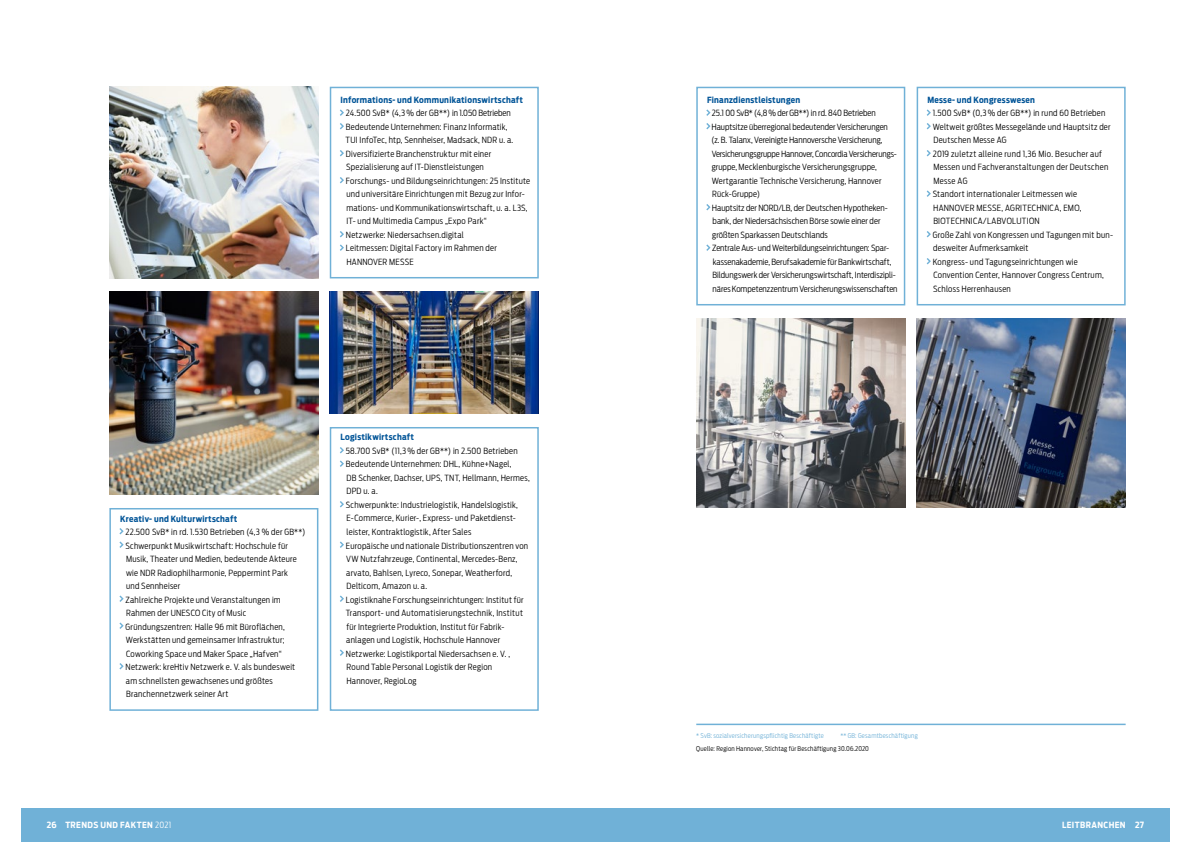
<style>
.page{position:relative;width:1191px;height:842px;background:#fff}
.page>*{position:absolute;margin:0;border:0;box-sizing:border-box;transform-origin:0 0}
.t1{font:300 8.5px/13.5px "Antenna Cond";letter-spacing:.03em;color:#000}
.t2{font:300 8.5px/13.5px "Antenna Cond";letter-spacing:.005em;color:#000}
.t3{font:700 8.5px "Antenna Cond";letter-spacing:.03em;color:#005497}
.t4{font:700 8.5px "Antenna Cond";letter-spacing:.045em;color:#fff}
.t5{font:300 6.5px "Antenna Cond";letter-spacing:.03em;color:#70b1d7}
.t6{font:300 6.5px "Antenna Cond";letter-spacing:.03em;color:#000}
.s1{font-weight:300}
</style>
<div class="page">
<div style="left:21px;top:808px;width:1148px;height:34px;background:#70b1d7"></div>
<svg style="left:706px;top:109px;width:4px;height:7px"></svg>
<svg style="left:706px;top:123px;width:4px;height:6px"></svg>
<svg style="left:706px;top:204px;width:4px;height:6px"></svg>
<svg style="left:706px;top:244px;width:4px;height:7px"></svg>
<div style="left:696px;top:87px;width:209px;height:218px;border:2px solid #70b1d7"></div>
<img style="left:916px;top:319px;width:209px;height:189px">
<svg style="left:926px;top:109px;width:5px;height:7px"></svg>
<svg style="left:926px;top:123px;width:5px;height:6px"></svg>
<svg style="left:926px;top:150px;width:5px;height:6px"></svg>
<svg style="left:926px;top:190px;width:5px;height:7px"></svg>
<svg style="left:926px;top:231px;width:5px;height:6px"></svg>
<svg style="left:926px;top:258px;width:5px;height:6px"></svg>
<div style="left:916px;top:87px;width:209px;height:218px;border:2px solid #70b1d7"></div>
<hr style="left:696px;top:724px;width:429px;height:1px;background:#70b1d7">
<img style="left:109px;top:87px;width:209px;height:191px">
<svg style="left:340px;top:109px;width:4px;height:7px"></svg>
<svg style="left:340px;top:123px;width:4px;height:6px"></svg>
<svg style="left:340px;top:150px;width:4px;height:6px"></svg>
<svg style="left:340px;top:177px;width:4px;height:6px"></svg>
<svg style="left:340px;top:231px;width:4px;height:6px"></svg>
<svg style="left:340px;top:244px;width:4px;height:7px"></svg>
<div style="left:330px;top:87px;width:209px;height:191px;border:2px solid #70b1d7"></div>
<svg style="left:119px;top:528px;width:5px;height:6px"></svg>
<svg style="left:119px;top:541px;width:5px;height:7px"></svg>
<svg style="left:119px;top:595px;width:5px;height:7px"></svg>
<svg style="left:119px;top:622px;width:5px;height:7px"></svg>
<svg style="left:119px;top:663px;width:5px;height:6px"></svg>
<div style="left:109px;top:508px;width:209px;height:203px;border:2px solid #70b1d7"></div>
<svg style="left:340px;top:447px;width:4px;height:6px"></svg>
<svg style="left:340px;top:460px;width:4px;height:7px"></svg>
<svg style="left:340px;top:501px;width:4px;height:6px"></svg>
<svg style="left:340px;top:541px;width:4px;height:7px"></svg>
<svg style="left:340px;top:595px;width:4px;height:7px"></svg>
<svg style="left:340px;top:649px;width:4px;height:7px"></svg>
<div style="left:330px;top:427px;width:209px;height:284px;border:2px solid #70b1d7"></div>
<img style="left:330px;top:292px;width:209px;height:121px">
<img style="left:696px;top:319px;width:209px;height:189px">
<img style="left:109px;top:292px;width:209px;height:202px">
<p class="t3" style="left:340px;top:95px;width:184px">Informations- und Kommunikationswirtschaft</p>
<p class="t1" style="left:346px;top:107px;width:186px">24.500 SvB* (4,3 % der GB**) in 1.050 Betrieben Bedeutende Unternehmen: Finanz Informatik,<br>TUI InfoTec, htp, Sennheiser, Madsack, NDR u. a.<br>Diversifizierte Branchenstruktur mit einer Spezialisierung auf IT-Dienstleistungen<br>Forschungs- und Bildungseinrichtungen: 25 Institute und universitäre Einrichtungen mit Bezug zur Infor&shy;mations- und Kommunikationswirtschaft, u. a. L3S, IT- und Multimedia Campus „Expo Park“<br>Netzwerke: Niedersachsen.digital<br>Leitmessen: Digital Factory im Rahmen der HANNOVER MESSE</p>
<p class="t3" style="left:120px;top:513px;width:119px">Kreativ- und Kulturwirtschaft</p>
<p class="t1" style="left:126px;top:525px;width:181px">22.500 SvB* in rd. 1.530 Betrieben (4,3 % der GB**)<br>Schwerpunkt Musikwirtschaft: Hochschule für Musik, Theater und Medien, bedeutende Akteure wie NDR Radiophilharmonie, Peppermint Park<br>und Sennheiser<br>Zahlreiche Projekte und Veranstaltungen im Rahmen der UNESCO City of Music Gründungszentren: Halle 96 mit Büroflächen, Werkstätten und gemeinsamer Infrastruktur; Coworking Space und Maker Space „Hafven“ Netzwerk: kreHtiv Netzwerk e. V. als bundesweit am schnellsten gewachsenes und größtes Branchennetzwerk seiner Art</p>
<p class="t3" style="left:340px;top:432px;width:75px">Logistikwirtschaft</p>
<p class="t1" style="left:346px;top:444px;width:186px">58.700 SvB* (11,3 % der GB**) in 2.500 Betrieben Bedeutende Unternehmen: DHL, Kühne+Nagel,<br>DB Schenker, Dachser, UPS, TNT, Hellmann, Hermes, DPD u. a.<br>Schwerpunkte: Industrielogistik, Handelslogistik, E-Commerce, Kurier-, Express- und Paketdienst&shy;leister, Kontraktlogistik, After Sales<br>Europäische und nationale Distributionszentren von VW Nutzfahrzeuge, Continental, Mercedes-Benz, arvato, Bahlsen, Lyreco, Sonepar, Weatherford, Delticom, Amazon u. a.<br>Logistiknahe Forschungseinrichtungen: Institut für Transport- und Automatisierungstechnik, Institut für Integrierte Produktion, Institut für Fabrik&shy;anlagen und Logistik, Hochschule Hannover Netzwerke: Logistikportal Niedersachsen e. V. , Round Table Personal Logistik der Region<br>Hannover, RegioLog</p>
<p class="t3" style="left:707px;top:95px;width:95px">Finanzdienstleistungen</p>
<p class="t2" style="left:711px;top:107px;width:187px">25.1 00 SvB* (4,8% der GB**) in rd. 840 Betrieben Hauptsitze überregional bedeutender Versicherungen (z. B. Talanx, Vereinigte Hannoversche Versicherung, Versicherungsgruppe Hannover, Concordia Versicherungs&shy;gruppe, Mecklenburgische Versicherungsgruppe, Wertgarantie Technische Versicherung, Hannover Rück-Gruppe)<br>Hauptsitz der NORD/LB, der Deutschen Hypotheken&shy;bank, der Niedersächsischen Börse sowie einer der größten Sparkassen Deutschlands<br>Zentrale Aus- und Weiterbildungseinrichtungen: Spar&shy;kassenakademie, Berufsakademie für Bankwirtschaft, Bildungswerk der Versicherungswirtschaft, Interdiszipli&shy;näres Kompetenzzentrum Versicherungswissenschaften</p>
<p class="t3" style="left:927px;top:95px;width:109px">Messe- und Kongresswesen</p>
<p class="t1" style="left:932px;top:107px;width:182px">1.500 SvB* (0,3 % der GB**) in rund 60 Betrieben Weltweit größtes Messegelände und Hauptsitz der Deutschen Messe AG<br>2019 zuletzt alleine rund 1,36 Mio. Besucher auf Messen und Fachveranstaltungen der Deutschen Messe AG<br>Standort internationaler Leitmessen wie HANNOVER MESSE, AGRITECHNICA, EMO, BIOTECHNICA/LABVOLUTION<br>Große Zahl von Kongressen und Tagungen mit bun&shy;desweiter Aufmerksamkeit<br>Kongress- und Tagungseinrichtungen wie Convention Center, Hannover Congress Centrum, Schloss Herrenhausen</p>
<p class="t5" style="left:696px;top:731px;width:129px">* SvB: sozialversicherungspflichtig Beschäftigte</p>
<p class="t5" style="left:840px;top:731px;width:79px">** GB: Gesamtbeschäftigung</p>
<p class="t6" style="left:696px;top:745px;width:174px">Quelle: Region Hannover, Stichtag für Beschäftigung 30.06.2020</p>
<p class="t4" style="left:47px;top:819px;width:126px">26 TRENDS UND FAKTEN <span class="s1">2021</span></p>
<p class="t4" style="left:1062px;top:819px;width:84px">LEITBRANCHEN 27</p>
</div>
